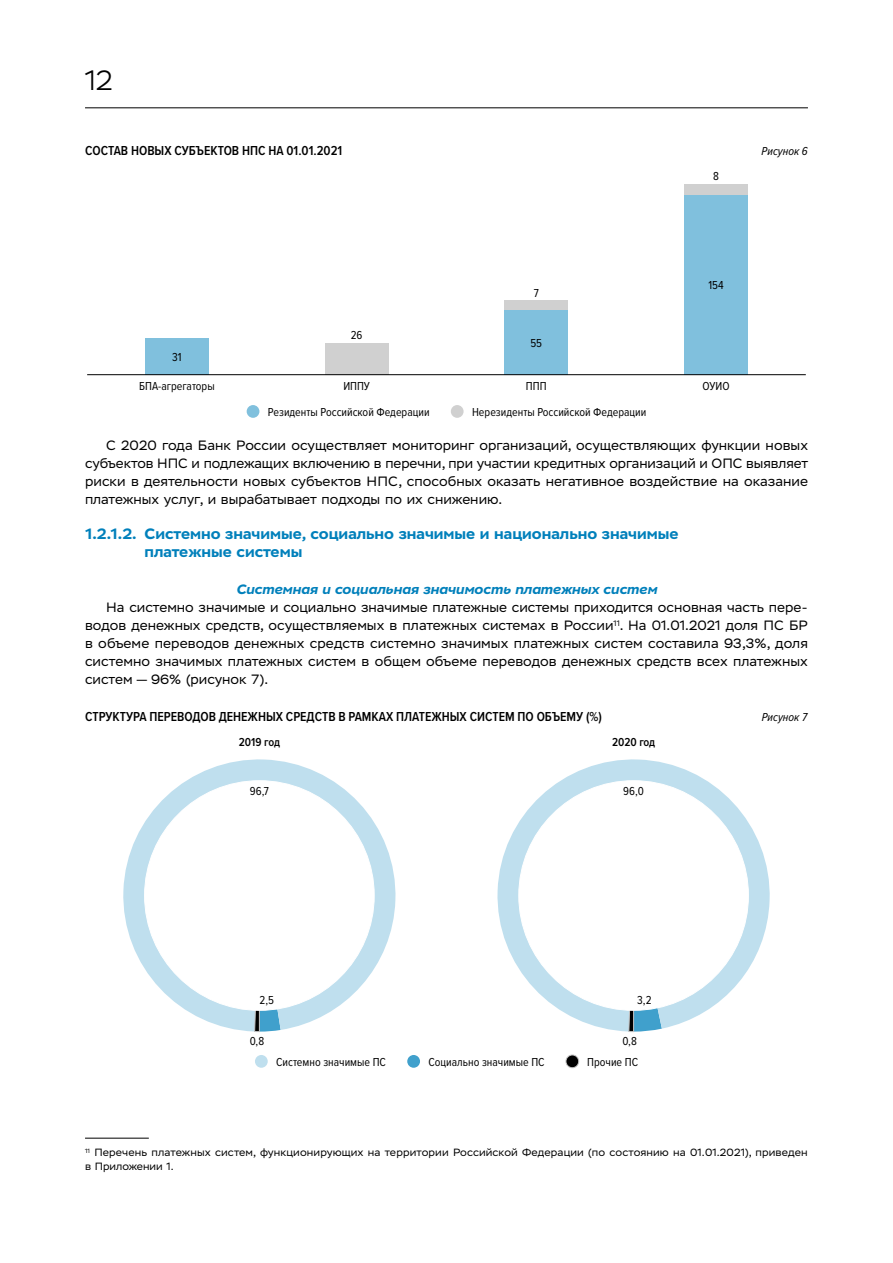
<style>
.page{position:relative;width:893px;height:1263px;background:#fff}
.page>*{position:absolute;margin:0;border:0;box-sizing:border-box;transform-origin:0 0}
.t1{font:300 27.9px "Stem";color:#000}
.t2{font:700 15px/18px "Stem Text";color:#0080bb}
.t3{font:13.5px/18px "Stem Text";color:#000;text-align:justify}
.t4{font:600 13.5px "Proxima Nova Cond";color:#000}
.t5{font:italic 700 13.5px "Stem Text";color:#0080bb}
.t6{font:12px "Proxima Nova Cond";color:#000}
.t7{font:italic 12px "Proxima Nova Cond";color:#000}
.t8{font:600 12px "Proxima Nova Cond";color:#000}
.t9{font:10.5px/13.5px "Stem Text";letter-spacing:.01em;color:#000}
</style>
<div class="page">
<hr style="left:85px;top:108px;width:723px;height:1px;background:#000">
<div style="left:247px;top:405px;width:12px;height:13px;background:#80c0dd;border-radius:50%"></div>
<div style="left:451px;top:405px;width:13px;height:13px;background:#d0d0d0;border-radius:50%"></div>
<div style="left:145px;top:338px;width:64px;height:37px;background:#80c0dd"></div>
<div style="left:504px;top:310px;width:64px;height:65px;background:#80c0dd"></div>
<div style="left:684px;top:193px;width:64px;height:182px;background:#80c0dd"></div>
<div style="left:325px;top:343px;width:64px;height:32px;background:#d0d0d0"></div>
<div style="left:504px;top:301px;width:64px;height:9px;background:#d0d0d0"></div>
<div style="left:684px;top:184px;width:64px;height:10px;background:#d0d0d0"></div>
<hr style="left:87px;top:374px;width:719px;height:1px;background:#000">
<svg style="left:497px;top:759px;width:273px;height:272px"></svg>
<svg style="left:629px;top:1007px;width:33px;height:25px"></svg>
<svg style="left:123px;top:759px;width:273px;height:272px"></svg>
<svg style="left:254px;top:1008px;width:27px;height:24px"></svg>
<div style="left:255px;top:1055px;width:13px;height:13px;background:#bfdfee;border-radius:50%"></div>
<div style="left:566px;top:1055px;width:13px;height:13px;background:#000;border-radius:50%"></div>
<div style="left:566px;top:1055px;width:13px;height:13px;border:1px solid #c2c2c2;border-radius:50%"></div>
<div style="left:407px;top:1055px;width:13px;height:13px;background:#40a0cc;border-radius:50%"></div>
<div style="left:145px;top:781px;width:229px;height:229px;background:#fff;border-radius:50%"></div>
<div style="left:519px;top:781px;width:229px;height:229px;background:#fff;border-radius:50%"></div>
<hr style="left:85px;top:1138px;width:64px;height:1px;background:#000">
<h1 class="t1" style="left:85px;top:64px;width:29px">12</h1>
<p class="t4" style="left:85px;top:141px;width:259px">СОСТАВ НОВЫХ СУБЪЕКТОВ НПС НА 01.01.2021</p>
<p class="t7" style="left:762px;top:142px;width:48px">Рисунок 6</p>
<p class="t6" style="left:172px;top:348px;width:11px">31</p>
<p class="t6" style="left:351px;top:326px;width:13px">26</p>
<p class="t6" style="left:534px;top:284px;width:7px">7</p>
<p class="t6" style="left:530px;top:334px;width:13px">55</p>
<p class="t6" style="left:713px;top:167px;width:7px">8</p>
<p class="t6" style="left:708px;top:276px;width:17px">154</p>
<p class="t6" style="left:139px;top:378px;width:77px">БПА-агрегаторы</p>
<p class="t6" style="left:343px;top:378px;width:28px">ИППУ</p>
<p class="t6" style="left:526px;top:378px;width:22px">ППП</p>
<p class="t6" style="left:702px;top:378px;width:29px">ОУИО</p>
<p class="t6" style="left:472px;top:403px;width:176px">Нерезиденты Российской Федерации</p>
<p class="t6" style="left:268px;top:403px;width:163px">Резиденты Российской Федерации</p>
<p class="t3" style="left:85px;top:436px;width:725px;text-indent:21px">С 2020 года Банк России осуществляет мониторинг организаций, осуществляющих функции новых субъектов НПС и подлежащих включению в перечни, при участии кредитных организаций и ОПС выявляет риски в деятельности новых субъектов НПС, способных оказать негативное воздействие на оказание платежных услуг, и вырабатывает подходы по их снижению.</p>
<p class="t2" style="left:145px;top:525px;width:535px;text-indent:-60px">1.2.1.2. Системно значимые, социально значимые и национально значимые платежные системы</p>
<p class="t5" style="left:236px;top:581px;width:422px">Системная и социальная значимость платежных систем</p>
<p class="t3" style="left:85px;top:598px;width:724px;text-indent:21px">На системно значимые и социально значимые платежные системы приходится основная часть пере&shy;водов денежных средств, осуществляемых в платежных системах в России<sup>11</sup>. На 01.01.2021 доля ПС БР в объеме переводов денежных средств системно значимых платежных систем составила 93,3%, доля системно значимых платежных систем в общем объеме переводов денежных средств всех платежных систем — 96% (рисунок 7).</p>
<p class="t4" style="left:85px;top:706px;width:518px">СТРУКТУРА ПЕРЕВОДОВ ДЕНЕЖНЫХ СРЕДСТВ В РАМКАХ ПЛАТЕЖНЫХ СИСТЕМ ПО ОБЪЕМУ (%)</p>
<p class="t7" style="left:762px;top:708px;width:47px">Рисунок 7</p>
<p class="t8" style="left:239px;top:733px;width:43px">2019 год</p>
<p class="t8" style="left:612px;top:733px;width:45px">2020 год</p>
<p class="t6" style="left:250px;top:782px;width:21px">96,7</p>
<p class="t6" style="left:623px;top:782px;width:22px">96,0</p>
<p class="t6" style="left:259px;top:991px;width:16px">2,5</p>
<p class="t6" style="left:250px;top:1032px;width:16px">0,8</p>
<p class="t6" style="left:637px;top:991px;width:16px">3,2</p>
<p class="t6" style="left:622px;top:1032px;width:16px">0,8</p>
<p class="t6" style="left:276px;top:1053px;width:111px">Системно значимые ПС</p>
<p class="t6" style="left:428px;top:1053px;width:118px">Социально значимые ПС</p>
<p class="t6" style="left:587px;top:1053px;width:52px">Прочие ПС</p>
<p class="t9" style="left:85px;top:1146px;width:724px"><sup>11</sup> Перечень платежных систем, функционирующих на территории Российской Федерации (по состоянию на 01.01.2021), приведен в Приложении 1.</p>
</div>
